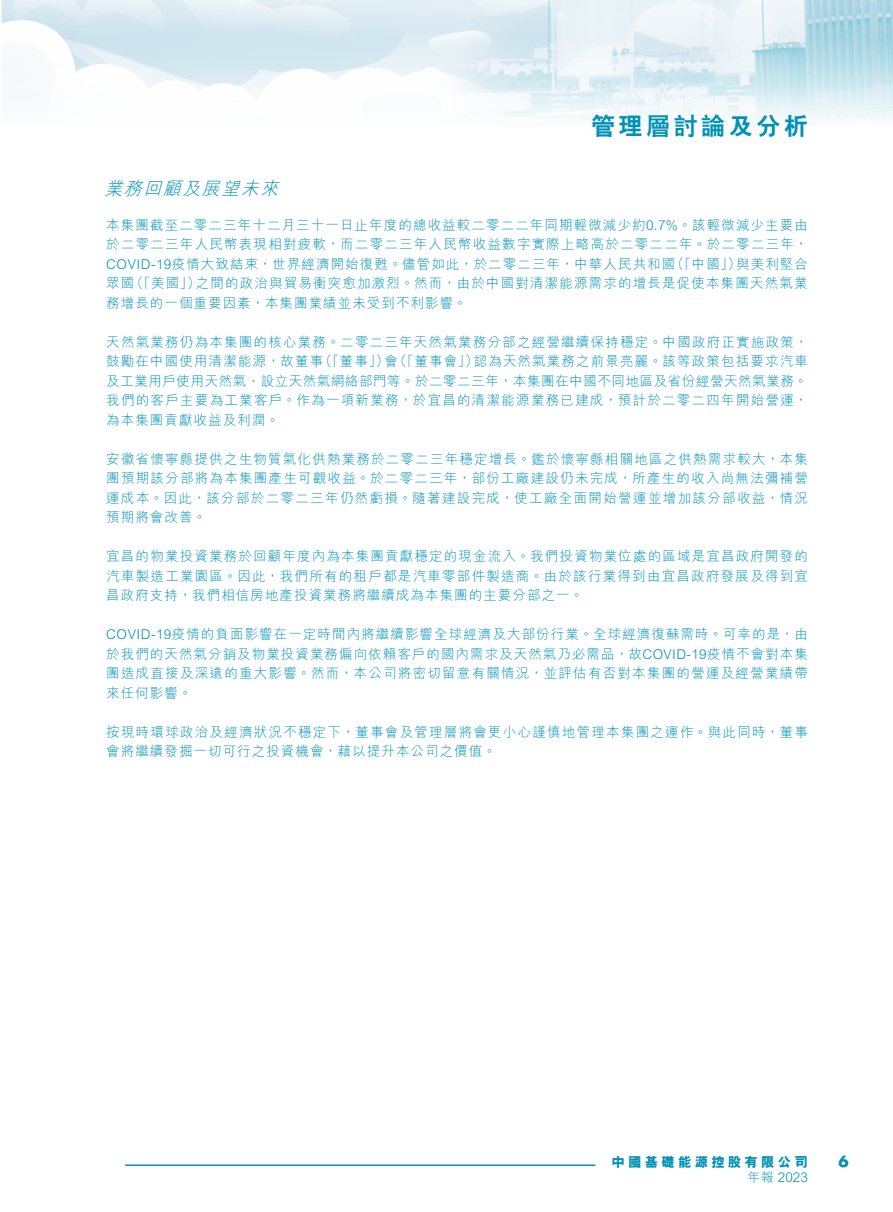
<style>
.page{position:relative;width:893px;height:1212px;background:#fff}
.page>*{position:absolute;margin:0;border:0;box-sizing:border-box;transform-origin:0 0}
.t1{font:800 24px "C Hei 2 HK";letter-spacing:.15em;color:#0091b5}
.t2{font:italic 300 18px "M Hei HK";color:#0091b5}
.t3{font:700 15px "Futura Std";color:#0091b5}
.t4{font:300 13.5px/19.5px "M Hei HK";letter-spacing:.085em;color:#0091b5}
.t5{font:800 13.5px "M Hei HK";letter-spacing:.23em;color:#0091b5}
.t6{font:300 13.5px "Arial MT Std";color:#0091b5}
.s1{font-family:"Arial MT Std"}
.s2{font-family:"M Hei HK";font-size:12.75px}
</style>
<div class="page">
<img style="left:1px;top:0;width:892px;height:119px">
<hr style="left:125px;top:1164px;width:470px;height:2px;background:#0091b5">
<h1 class="t1" style="left:591px;top:110px;width:218px">管理層討論及分析</h1>
<h2 class="t2" style="left:104px;top:175px;width:182px">業務回顧及展望未來</h2>
<p class="t4" style="left:106px;top:214px;width:703px;text-align:right">本集團截至二零二三年十二月三十一日止年度的總收益較二零二二年同期輕微減少約<span class="s1">0.7%</span>。該輕微減少主要由於二零二三年人民幣表現相對疲軟，而二零二三年人民幣收益數字實際上略高於二零二二年。於二零二三年，與美利堅合</p>
<p class="t4" style="left:196px;top:253px;width:613px;text-indent:-89px"><span class="s1">COVID-19</span>疫情大致結束，世界經濟開始復甦。儘管如此，於二零二三年，中華人民共和國<br>之間的政治與貿易衝突愈加激烈。然而，由於中國對清潔能源需求的增長是促使本集團天然氣業</p>
<p class="t4" style="left:671px;top:253px;width:72px">（「中國」）</p>
<p class="t4" style="left:130px;top:273px;width:72px">（「美國」）</p>
<p class="t4" style="left:106px;top:273px;width:362px">眾國<br>務增長的一個重要因素，本集團業績並未受到不利影響。</p>
<p class="t4" style="left:106px;top:331px;width:703px;text-align:right">天然氣業務仍為本集團的核心業務。二零二三年天然氣業務分部之經營繼續保持穩定。中國政府正實施政策，認為天然氣業務之前景亮麗。該等政策包括要求汽車</p>
<p class="t4" style="left:319px;top:351px;width:161px">（「董事」）（「董事會」）</p>
<p class="t4" style="left:384px;top:351px;width:15px">會</p>
<p class="t4" style="left:106px;top:351px;width:703px">鼓勵在中國使用清潔能源，故董事<br>及工業用戶使用天然氣、設立天然氣網絡部門等。於二零二三年，本集團在中國不同地區及省份經營天然氣業務。我們的客戶主要為工業客戶。作為一項新業務，於宜昌的清潔能源業務已建成，預計於二零二四年開始營運，為本集團貢獻收益及利潤。</p>
<p class="t4" style="left:106px;top:448px;width:703px;text-align:justify">安徽省懷寧縣提供之生物質氣化供熱業務於二零二三年穩定增長。鑑於懷寧縣相關地區之供熱需求較大，本集團預期該分部將為本集團產生可觀收益。於二零二三年，部份工廠建設仍未完成，所產生的收入尚無法彌補營運成本。因此，該分部於二零二三年仍然虧損。隨著建設完成，使工廠全面開始營運並增加該分部收益，情況預期將會改善。</p>
<p class="t4" style="left:106px;top:546px;width:703px;text-align:justify">宜昌的物業投資業務於回顧年度內為本集團貢獻穩定的現金流入。我們投資物業位處的區域是宜昌政府開發的汽車製造工業園區。因此，我們所有的租戶都是汽車零部件製造商。由於該行業得到由宜昌政府發展及得到宜昌政府支持，我們相信房地產投資業務將繼續成為本集團的主要分部之一。</p>
<p class="t4" style="left:106px;top:624px;width:703px;text-align:justify"><span class="s1">COVID-19</span>疫情的負面影響在一定時間內將繼續影響全球經濟及大部份行業。全球經濟復蘇需時。可幸的是，由於我們的天然氣分銷及物業投資業務偏向依賴客戶的國內需求及天然氣乃必需品，故<span class="s1">COVID-19</span>疫情不會對本集團造成直接及深遠的重大影響。然而，本公司將密切留意有關情況，並評估有否對本集團的營運及經營業績帶來任何影響。</p>
<p class="t4" style="left:106px;top:721px;width:703px">按現時環球政治及經濟狀況不穩定下，董事會及管理層將會更小心謹慎地管理本集團之運作。與此同時，董事會將繼續發掘一切可行之投資機會，藉以提升本公司之價值。</p>
<p class="t5" style="left:612px;top:1152px;width:198px">中國基礎能源控股有限公司</p>
<p class="t6" style="left:747px;top:1170px;width:62px"><span class="s2">年報</span> 2023</p>
<p class="t3" style="left:838px;top:1151px;width:12px">6</p>
</div>
